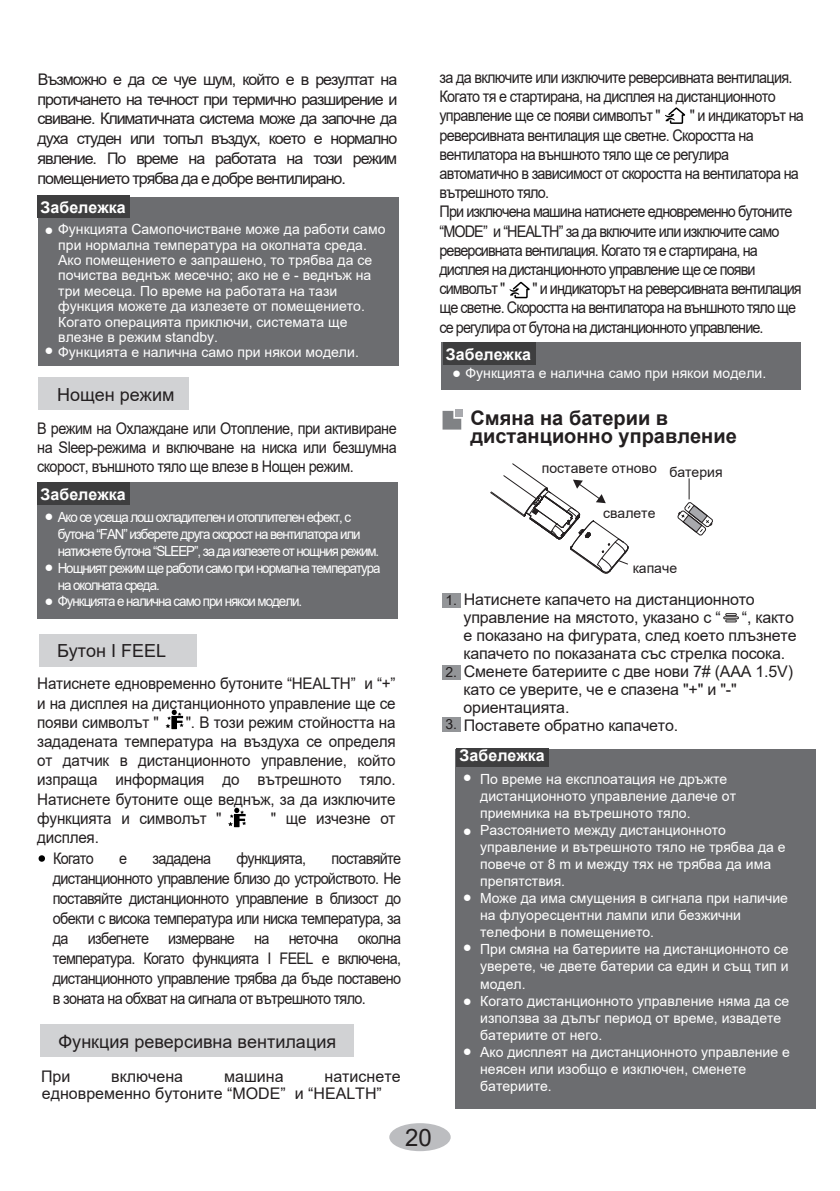
<style>
.page{position:relative;width:840px;height:1191px;background:#fff}
.page>*{position:absolute;margin:0;border:0;box-sizing:border-box;transform-origin:0 0}
.t1{font:24px "Arial";color:#231f20}
.t2{font:700 20px/18px "Arial";color:#231f20}
.t3{font:18px "Arial";color:#231f20}
.t4{font:18px "Arial";color:#231f20}
.t5{font:16px/19.2px "Arial";letter-spacing:-.05em;color:#231f20;scale:.9 1}
.t6{font:16px/20px "Arial";letter-spacing:-.035em;color:#231f20;text-align:justify;scale:.9 1}
.t7{font:16px/19.2px "Arial";letter-spacing:-.035em;color:#231f20;text-align:justify;scale:.95 1}
.t8{font:16px/18px "Arial";letter-spacing:-.015em;color:#231f20}
.t9{font:16px/19.8px "Arial";letter-spacing:-.05em;color:#231f20;text-align:justify}
.t10{font:16px/17.2px "Arial";color:#231f20}
.t11{font:700 16px "Arial";color:#fff}
.t12{font:16px/20.6px "Arial";letter-spacing:-.015em;color:#231f20;scale:.95 1}
.t13{font:15px "Arial";color:#fff}
.t14{font:14px/17px "Arial";color:#fff}
.t15{font:14px/16.8px "Arial";letter-spacing:-.08em;color:#fff;scale:.95 1}
.t16{font:14px "Arial";color:#231f20}
.t17{font:14px "Arial";color:#fff}
.s1{font-size:15px}
.s2{font-style:inherit}
</style>
<div class="page">
<div style="left:389px;top:1123px;width:61px;height:28px;background:#bcbdc0;border-radius:50%"></div>
<div style="left:38px;top:197px;width:360px;height:169px;background:#6c6d70"></div>
<div style="left:39px;top:378px;width:150px;height:32px;background:#d1d2d4"></div>
<div style="left:38px;top:482px;width:359px;height:137px;background:#6c6d70"></div>
<svg style="left:442px;top:411px;width:19px;height:18px"></svg>
<div style="left:455px;top:409px;width:8px;height:8px;background:#a8a9ad"></div>
<div style="left:442px;top:665px;width:18px;height:14px;background:#939598"></div>
<div style="left:442px;top:593px;width:18px;height:14px;background:#939598"></div>
<div style="left:442px;top:717px;width:18px;height:15px;background:#939598"></div>
<svg style="left:677px;top:478px;width:36px;height:58px"></svg>
<svg style="left:490px;top:463px;width:138px;height:111px"></svg>
<div style="left:723px;top:616px;width:15px;height:3px;border:1px solid #231f20"></div>
<svg style="left:725px;top:613px;width:11px;height:9px"></svg>
<div style="left:39px;top:634px;width:157px;height:32px;background:#d1d2d4"></div>
<svg style="left:39px;top:855px;width:6px;height:6px"></svg>
<svg style="left:165px;top:709px;width:18px;height:20px"></svg>
<svg style="left:228px;top:807px;width:18px;height:20px"></svg>
<div style="left:40px;top:1025px;width:313px;height:32px;background:#d1d2d4"></div>
<svg style="left:509px;top:282px;width:20px;height:16px"></svg>
<svg style="left:665px;top:107px;width:19px;height:17px"></svg>
<div style="left:441px;top:343px;width:359px;height:47px;background:#6c6d70"></div>
<div style="left:37px;top:196px;width:93px;height:22px;background:#3e3e3f"></div>
<div style="left:37px;top:483px;width:93px;height:22px;background:#3e3e3f"></div>
<div style="left:442px;top:343px;width:93px;height:22px;background:#3e3e3f"></div>
<div style="left:455px;top:749px;width:360px;height:359px;background:#6c6d70"></div>
<div style="left:456px;top:748px;width:92px;height:18px;background:#3e3e3f"></div>
<p class="t9" style="left:37px;top:69px;width:361px">Възможно е да се чуе шум, който е в резултат на протичането на течност при термично разширение и свиване. Климатичната система може да започне да духа студен или топъл въздух, което е нормално явление. По време на работата на този режим помещението трябва да е добре вентилирано.</p>
<p class="t11" style="left:40px;top:196px;width:86px">Забележка</p>
<p class="t14" style="left:45px;top:221px;width:342px"><span class="s1">●</span> Функцията Самопочистване може да работи само</p>
<p class="t14" style="left:58px;top:237px;width:315px;line-height:15.4px">при нормална температура на околната среда.<br>Ако помещението е запрашено, то трябва да се почиства веднъж месечно; ако не е - веднъж на три месеца. По време на работата на тази функция можете да излезете от помещението.<br>Когато операцията приключи, системата ще влезне в режим standby.</p>
<p class="t17" style="left:58px;top:343px;width:302px">Функцията е налична само при някои модели.</p>
<p class="t13" style="left:45px;top:340px;width:11px">●</p>
<p class="t4" style="left:57px;top:382px;width:119px">Нощен режим</p>
<p class="t5" style="left:439px;top:68px;width:393px">за да включите или изключите реверсивната вентилация.<br>Когато тя е стартирана, на дисплея на дистанционното управление ще се появи символът "</p>
<p class="t5" style="left:439px;top:106px;width:406px;text-indent:250px">" и индикаторът на реверсивната вентилация ще светне. Скоростта на вентилатора на външното тяло ще се регулира автоматично в зависимост от скоростта на вентилатора на вътрешното тяло.<br>При изключена машина натиснете едновременно бутоните “MODE” и “HEALTH” за да включите или изключите само реверсивната вентилация. Когато тя е стартирана, на дисплея на дистанционното управление ще се появи символът "</p>
<p class="t5" style="left:439px;top:279px;width:404px;text-indent:93px">" и индикаторът на реверсивната вентилация ще светне. Скоростта на вентилатора на външното тяло ще се регулира от бутона на дистанционното управление.</p>
<p class="t14" style="left:452px;top:365px;width:315px"><span class="s1">●</span> Функцията е налична само при някои модели.</p>
<p class="t11" style="left:445px;top:343px;width:86px">Забележка</p>
<p class="t6" style="left:37px;top:418px;width:401px;line-height:19.2px">В режим на Охлаждане или Отопление, при активиране на Sleep-режима и включване на ниска или безшумна скорост, външното тяло ще влезе в Нощен режим.</p>
<h2 class="t2" style="left:470px;top:409px;width:268px">Смяна на батерии в дистанционно управление</h2>
<p class="t16" style="left:541px;top:458px;width:182px">поставете отново батерия</p>
<p class="t11" style="left:40px;top:483px;width:86px">Забележка</p>
<p class="t15" style="left:44px;top:509px;width:324px"><span class="s1">●</span> Ако се усеща лош охладителен и отоплителен ефект, с</p>
<p class="t15" style="left:44px;top:559px;width:355px"><span class="s1">●</span> Нощният режим ще работи само при нормална температура</p>
<p class="t15" style="left:44px;top:593px;width:273px"><span class="s1">●</span> Функцията е налична само при някои модели.</p>
<p class="t15" style="left:58px;top:526px;width:340px">бутона “FAN” изберете друга скорост на вентилатора или натиснете бутона “SLEEP”, за да излезете от нощния режим.</p>
<p class="t15" style="left:58px;top:576px;width:109px">на околната среда.</p>
<p class="t4" style="left:57px;top:638px;width:111px">Бутон <span class="s2">I FEEL</span></p>
<p class="t7" style="left:37px;top:674px;width:378px">Натиснете едновременно бутоните “HEALTH” и “+” и на дисплея на дистанционното управление ще се появи символът "</p>
<p class="t7" style="left:37px;top:712px;width:378px;text-indent:148px">". В този режим стойността на зададената температура на въздуха се определя от датчик в дистанционното управление, който изпраща информация до вътрешното тяло.<br>Натиснете бутоните още веднъж, за да изключите функцията и символът "</p>
<p class="t12" style="left:270px;top:807px;width:133px">" ще изчезне от</p>
<p class="t12" style="left:53px;top:827px;width:50px;text-indent:-16px">дисплея.<br>Когато</p>
<p class="t6" style="left:119px;top:848px;width:10px">е</p>
<p class="t6" style="left:152px;top:848px;width:66px">зададена</p>
<p class="t6" style="left:236px;top:848px;width:79px">функцията,</p>
<p class="t6" style="left:53px;top:848px;width:388px;text-indent:278px">поставяйте дистанционното управление близо до устройството. Не поставяйте дистанционното управление в близост до обекти с висока температура или ниска температура, за да избегнете измерване на неточна околна температура. Когато функцията I FEEL е включена, дистанционното управление трябва да бъде поставено в зоната на обхват на сигнала от вътрешното тяло.</p>
<p class="t3" style="left:59px;top:1029px;width:279px">Функция реверсивна вентилация</p>
<p class="t9" style="left:41px;top:1066px;width:31px">При</p>
<p class="t10" style="left:111px;top:1068px;width:73px">включена</p>
<p class="t9" style="left:224px;top:1066px;width:61px">машина</p>
<p class="t10" style="left:42px;top:1068px;width:360px;text-indent:282px">натиснете едновременно бутоните “MODE” и “HEALTH”</p>
<h1 class="t1" style="left:405px;top:1120px;width:28px">20</h1>
<p class="t16" style="left:602px;top:504px;width:54px">свалете</p>
<p class="t16" style="left:632px;top:558px;width:46px">капаче</p>
<p class="t16" style="left:445px;top:591px;width:13px">1.</p>
<p class="t16" style="left:445px;top:662px;width:13px">2.</p>
<p class="t16" style="left:445px;top:715px;width:13px">3.</p>
<p class="t8" style="left:463px;top:590px;width:292px">Натиснете капачето на дистанционното управление на мястото, указано с “</p>
<p class="t8" style="left:463px;top:608px;width:334px;text-indent:278px">“, както е показано на фигурата, след което плъзнете капачето по показаната със стрелка посока.<br>Сменете батериите с две нови 7# (AAA 1.5V) като се уверите, че е спазена "+" и "-" ориентацията.<br>Поставете обратно капачето.</p>
<p class="t11" style="left:459px;top:744px;width:86px">Забележка</p>
<p class="t13" style="left:462px;top:766px;width:11px">●</p>
<p class="t14" style="left:480px;top:770px;width:311px">По време на експлоатация не дръжте дистанционното управление далече от приемника на вътрешното тяло.<br>Разстоянието между дистанционното управление и вътрешното тяло не трябва да е повече от 8 m и между тях не трябва да има препятствия.<br>Може да има смущения в сигнала при наличие на флуоресцентни лампи или безжични телефони в помещението.<br>При смяна на батериите на дистанционното се уверете, че двете батерии са един и същ тип и модел.<br>Когато дистанционното управление няма да се използва за дълъг период от време, извадете батериите от него.<br>Ако дисплеят на дистанционното управление е неясен или изобщо е изключен, сменете батериите.</p>
<p class="t13" style="left:462px;top:820px;width:11px">●</p>
<p class="t13" style="left:462px;top:886px;width:11px">●</p>
<p class="t13" style="left:462px;top:936px;width:11px">●</p>
<p class="t13" style="left:462px;top:990px;width:11px">●</p>
<p class="t13" style="left:462px;top:1040px;width:11px">●</p>
</div>
